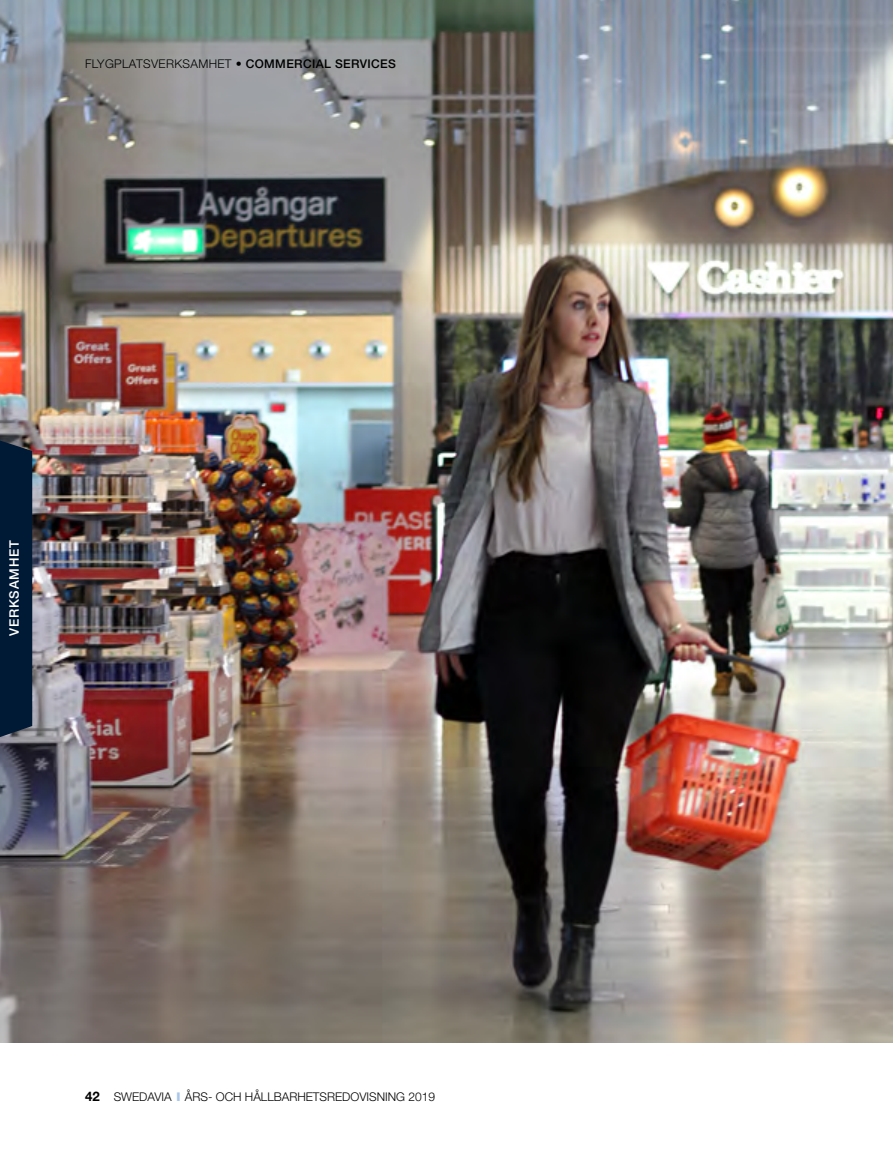
<style>
.page{position:relative;width:893px;height:1149px;background:#fff}
.page>*{position:absolute;margin:0;border:0;box-sizing:border-box;transform-origin:0 0}
.t1{font:500 13.05px "Helvetica Neue LT Std";letter-spacing:.06em;color:#fff}
.t2{font:300 12px "Helvetica Neue LT Std";color:#000}
.t3{font:300 12px "Helvetica Neue LT Std";letter-spacing:.03em;color:#000}
.s1{font-weight:500}
.s2{font-weight:700;font-size:13.2px}
.s3{font-weight:900;color:#aac7ea}
</style>
<div class="page">
<img style="left:0;top:0;width:893px;height:1042px">
<div style="left:0;top:440px;width:32px;height:296px;background:#001935"></div>
<p class="t3" style="left:85px;top:56px;width:312px">FLYGPLATSVERKSAMHET • <span class="s1">COMMERCIAL SERVICES</span></p>
<p class="t1" style="left:6px;top:636px;width:97px;rotate:-90deg">VERKSAMHET</p>
<p class="t2" style="left:85px;top:1088px;width:352px"><span class="s2">42</span> SWEDAVIA <span class="s3">I</span> ÅRS- OCH HÅLLBARHETSREDOVISNING 2019</p>
</div>
